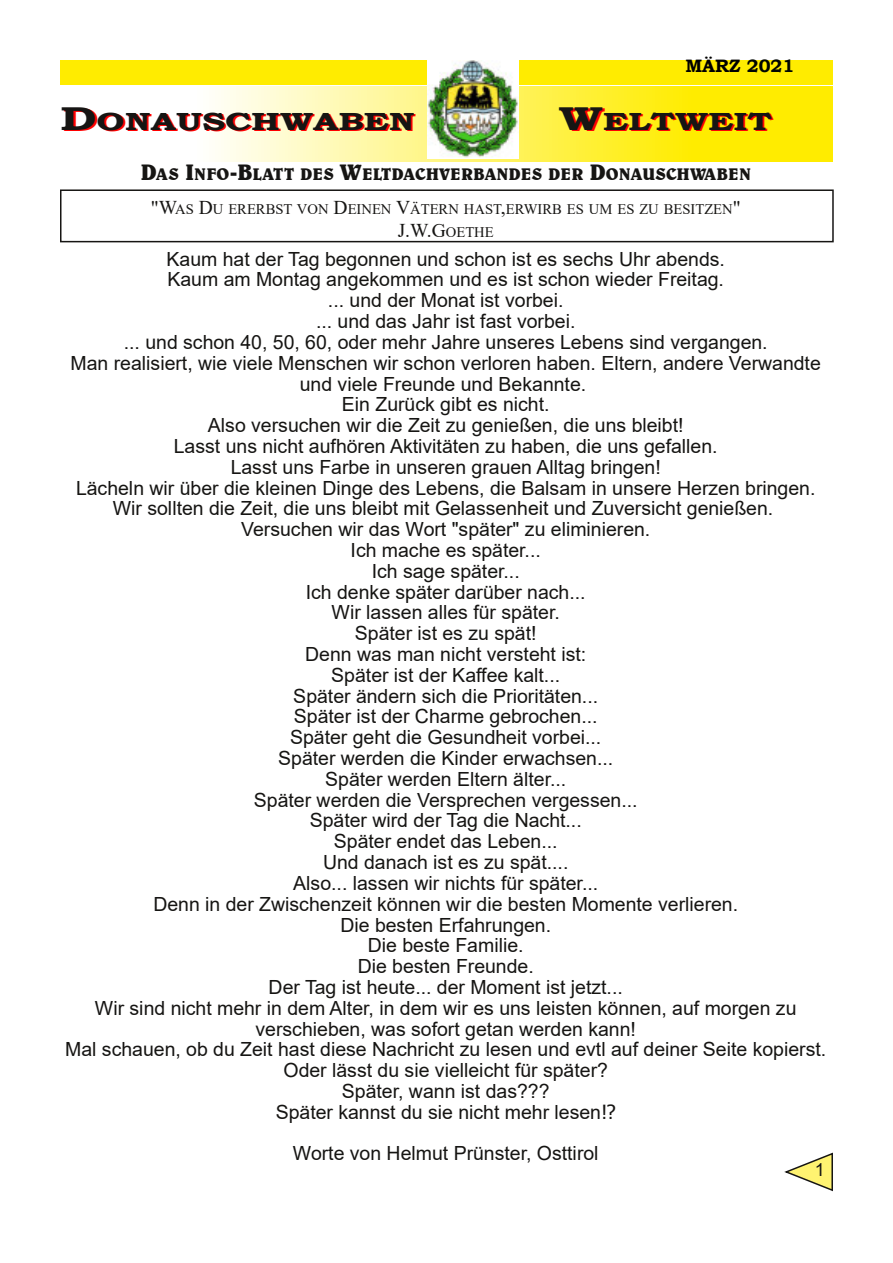
<style>
.page{position:relative;width:893px;height:1263px;background:#fff}
.page>*{position:absolute;margin:0;border:0;box-sizing:border-box;transform-origin:0 0}
.t1{font:700 24.75px "Bookman Old Style";color:#f00;scale:1.42 1}
.t2{font:19.5px/20.9px "Arial";color:#161513;text-align:center}
.t3{font:19.5px "Times New Roman";color:#161513}
.t4{font:700 18px "Bookman Old Style";color:#000}
.t5{font:18px "Arial";color:#161513}
.t6{font:700 16.8px "Belwe BT";color:#161513}
.t7{font:14.7px "Times New Roman";color:#161513}
.s1{color:#000602}
.s2{font-size:33px}
.s3{font-size:22.5px}
.s4{font-size:19.5px}
.s5{font-size:14.7px}
.s6{font-family:"Tahoma"}
</style>
<div class="page">
<svg style="left:215px;top:87px;width:618px;height:75px;background:#fef25c"></svg>
<div style="left:60px;top:60px;width:773px;height:24px;background:#ffec00"></div>
<div style="left:60px;top:189px;width:774px;height:53px;border:2px solid #161513"></div>
<svg style="left:784px;top:1152px;width:49px;height:40px"></svg>
<img style="left:427px;top:60px;width:91px;height:98px">
<p class="t4" style="left:685px;top:56px;width:110px">MÄRZ <span class="s1">2021</span></p>
<p class="t1" style="left:62px;top:108px;width:251px"><span class="s2">D</span>ONAUSCHWABEN</p>
<p class="t1" style="left:561px;top:108px;width:151px"><span class="s2">W</span>ELTWEIT</p>
<p class="t6" style="left:140px;top:164px;width:612px"><span class="s3">D</span>AS <span class="s3">I</span>NFO<span class="s3">-B</span>LATT DES <span class="s3">W</span>ELTDACHVERBANDES DER <span class="s3">D</span>ONAUSCHWABEN</p>
<p class="t7" style="left:151px;top:199px;width:591px"><span class="s4">"W</span>AS <span class="s4">D</span>U ERERBST VON <span class="s4">D</span>EINEN <span class="s4">V</span>ÄTERN HAST<span class="s4">,</span>ERWIRB ES UM ES ZU BESITZEN<span class="s4">"</span></p>
<p class="t3" style="left:398px;top:217px;width:98px">J.W.G<span class="s5">OETHE</span></p>
<p class="t2" style="left:65px;top:248px;width:762px">Kaum hat der Tag begonnen und schon ist es sechs Uhr abends.<br>Kaum am Montag angekommen und es ist schon wieder Freitag.<br>... und der Monat ist vorbei.<br>... und das Jahr ist fast vorbei.<br>... und schon 40, 50, 60, oder mehr Jahre unseres Lebens sind vergangen.<br>Man realisiert, wie viele Menschen wir schon verloren haben. Eltern, andere Verwandte und viele Freunde und Bekannte.<br>Ein Zurück gibt es nicht.<br>Also versuchen wir die Zeit zu genießen, die uns bleibt!<br>Lasst uns nicht aufhören Aktivitäten zu haben, die uns gefallen.<br>Lasst uns Farbe in unseren grauen Alltag bringen!<br>Lächeln wir über die kleinen Dinge des Lebens, die Balsam in unsere Herzen bringen.<br>Wir sollten die Zeit, die uns bleibt mit Gelassenheit und Zuversicht genießen.<br>Versuchen wir das Wort "später" zu eliminieren.<br>Ich mache es später...<br>Ich sage später...<br>Ich denke später darüber nach...<br>Wir lassen alles für später.<br>Später ist es zu spät!<br>Denn was man nicht versteht ist:<br>Später ist der Kaffee kalt...<br>Später ändern sich die Prioritäten...<br>Später ist der Charme gebrochen...<br>Später geht die Gesundheit vorbei...<br>Später werden die Kinder erwachsen...<br>Später werden Eltern älter...<br>Später werden die Versprechen vergessen...<br>Später wird der Tag die Nacht...<br>Später endet das Leben...<br>Und danach ist es zu spät....<br>Also... lassen wir nichts für später...<br>Denn in der Zwischenzeit können wir die besten Momente verlieren.<br>Die besten Erfahrungen.<br>Die beste Familie.<br>Die besten Freunde.<br>Der Tag ist heute... der Moment ist jetzt...<br>Wir sind nicht mehr in dem Alter, in dem wir es uns leisten können, auf morgen zu verschieben, was sofort getan werden kann!<br>Mal schauen, ob du Zeit hast diese Nachricht zu lesen und evtl auf deiner Seite kopierst.<br>Oder lässt du sie vielleicht für später?<br>Später, wann ist das???<br>Später kannst du sie nicht mehr lesen<span class="s6">⁉</span></p>
<p class="t2" style="left:293px;top:1143px;width:307px">Worte von Helmut Prünster, Osttirol</p>
<p class="t5" style="left:815px;top:1158px;width:12px">1</p>
</div>
